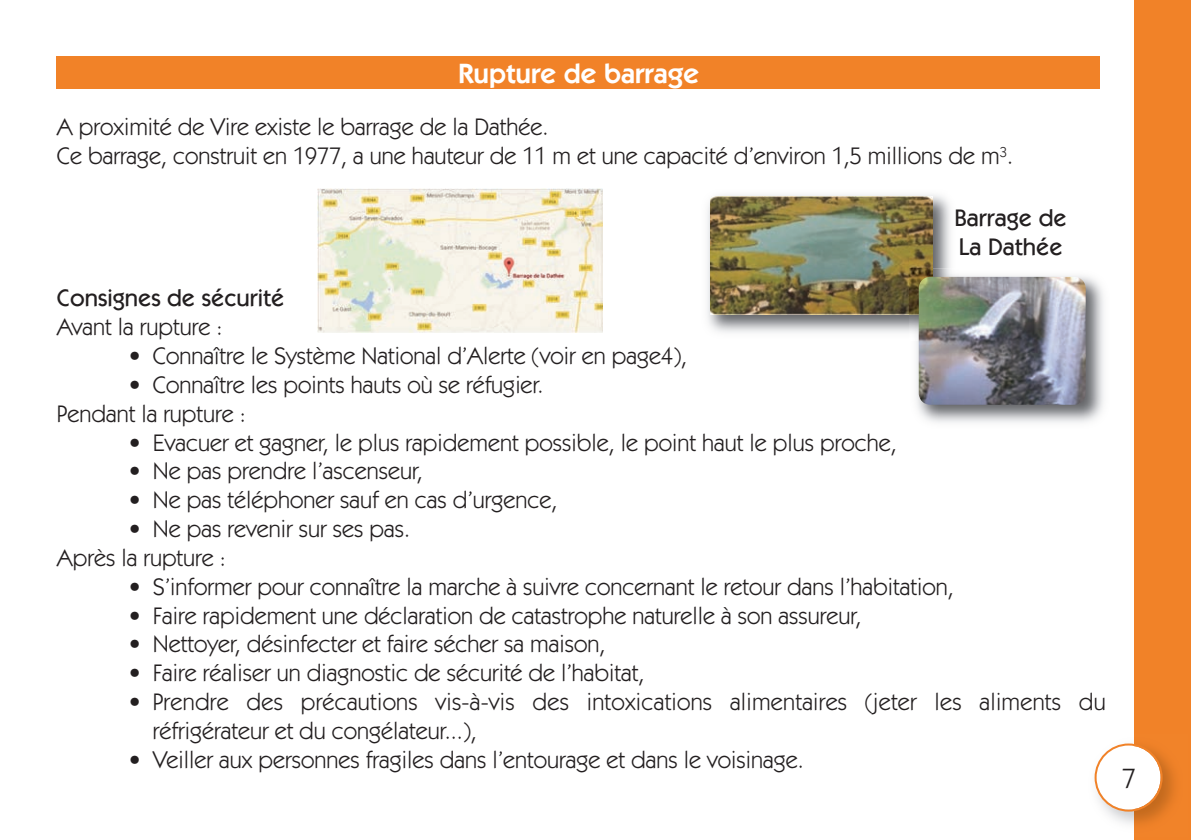
<style>
.page{position:relative;width:1191px;height:840px;background:#fff}
.page>*{position:absolute;margin:0;border:0;box-sizing:border-box;transform-origin:0 0}
.t1{font:600 28px "Itc Kabel";color:#fff}
.t2{font:28px "Itc Kabel";color:#231f20}
.t3{font:24px/28.8px "Itc Kabel";color:#231f20}
.t4{font:500 24px/28.8px "Itc Kabel";color:#231f20}
</style>
<div class="page">
<div style="left:1134px;top:0;width:57px;height:839px;background:#f18228"></div>
<div style="left:57px;top:57px;width:1043px;height:32px;background:#f18228"></div>
<img style="left:1106px;top:756px;width:69px;height:69px">
<svg style="left:1094px;top:743px;width:68px;height:68px"></svg>
<img style="left:707px;top:194px;width:244px;height:139px">
<img style="left:710px;top:197px;width:222px;height:117px">
<img style="left:909px;top:268px;width:195px;height:155px">
<img style="left:918px;top:277px;width:167px;height:127px;border-radius:11px">
<img style="left:317px;top:189px;width:285px;height:144px">
<p class="t1" style="left:458px;top:63px;width:242px">Rupture de barrage</p>
<p class="t3" style="left:57px;top:114px;width:957px">A proximité de Vire existe le barrage de la Dathée.<br>Ce barrage, construit en 1977, a une hauteur de 11 m et une capacité d’environ 1,5 millions de m<sup>3</sup>.</p>
<p class="t4" style="left:954px;top:205px;width:113px">Barrage de<br>La Dathée</p>
<p class="t4" style="left:57px;top:285px;width:229px">Consignes de sécurité</p>
<p class="t3" style="left:57px;top:314px;width:167px">Avant la rupture :</p>
<p class="t3" style="left:129px;top:343px;width:560px">• Connaître le Système National d’Alerte (voir en page4),</p>
<p class="t3" style="left:57px;top:372px;width:488px;text-indent:72px">• Connaître les points hauts où se réfugier.<br>Pendant la rupture :</p>
<p class="t3" style="left:129px;top:429px;width:769px">• Evacuer et gagner, le plus rapidement possible, le point haut le plus proche,</p>
<p class="t3" style="left:129px;top:458px;width:296px">• Ne pas prendre l’ascenseur,</p>
<p class="t3" style="left:129px;top:487px;width:430px">• Ne pas téléphoner sauf en cas d’urgence,</p>
<p class="t3" style="left:57px;top:516px;width:355px;text-indent:72px">• Ne pas revenir sur ses pas.<br>Après la rupture :</p>
<p class="t3" style="left:129px;top:573px;width:826px">• S’informer pour connaître la marche à suivre concernant le retour dans l’habitation,</p>
<p class="t3" style="left:129px;top:602px;width:734px">• Faire rapidement une déclaration de catastrophe naturelle à son assureur,</p>
<p class="t3" style="left:129px;top:631px;width:478px">• Nettoyer, désinfecter et faire sécher sa maison,</p>
<p class="t3" style="left:129px;top:660px;width:517px">• Faire réaliser un diagnostic de sécurité de l’habitat,</p>
<p class="t3" style="left:153px;top:689px;width:954px;text-indent:-24px">• Prendre des précautions vis-à-vis des intoxications alimentaires (jeter les aliments du réfrigérateur et du congélateur...),</p>
<p class="t3" style="left:129px;top:746px;width:676px">• Veiller aux personnes fragiles dans l’entourage et dans le voisinage.</p>
<p class="t2" style="left:1121px;top:767px;width:15px">7</p>
</div>
